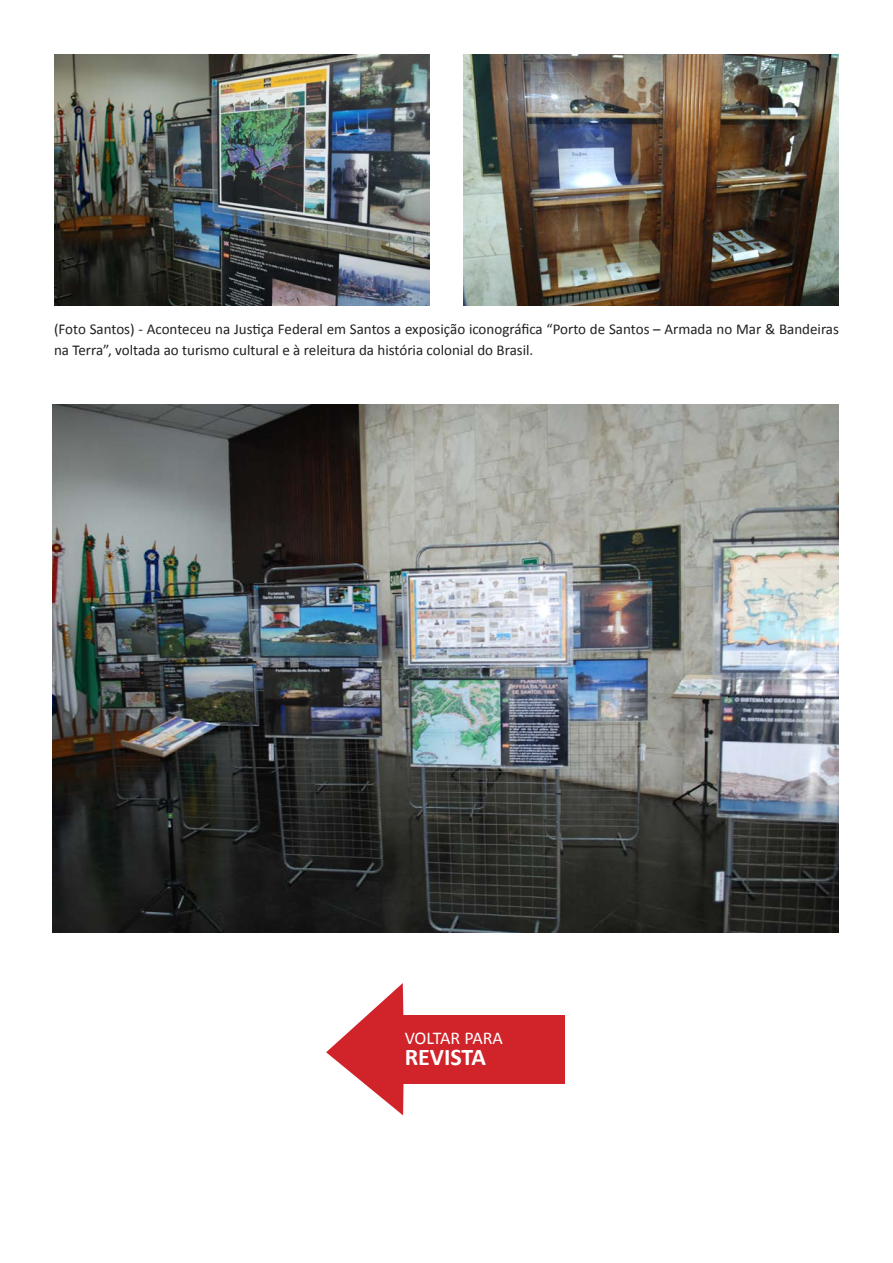
<style>
.page{position:relative;width:893px;height:1263px;background:#fff}
.page>*{position:absolute;margin:0;border:0;box-sizing:border-box;transform-origin:0 0}
.t1{font:700 24px "Calibri";color:#fff}
.t2{font:18px "Calibri";letter-spacing:-.005em;color:#fff}
.t3{font:15px/21px "Calibri";color:#231f20}
</style>
<div class="page">
<img style="left:54px;top:54px;width:375px;height:252px">
<img style="left:464px;top:54px;width:375px;height:252px">
<img style="left:52px;top:405px;width:787px;height:528px">
<div style="left:389px;top:1015px;width:176px;height:68px;background:#d1232a"></div>
<svg style="left:326px;top:983px;width:78px;height:132px"></svg>
<p class="t3" style="left:54px;top:318px;width:786px">(Foto Santos) - Aconteceu na Justiça Federal em Santos a exposição iconográfica “Porto de Santos – Armada no Mar &amp; Bandeiras na Terra”, voltada ao turismo cultural e à releitura da história colonial do Brasil.</p>
<p class="t2" style="left:405px;top:1026px;width:100px">VOLTAR PARA</p>
<h1 class="t1" style="left:405px;top:1041px;width:83px">REVISTA</h1>
</div>
